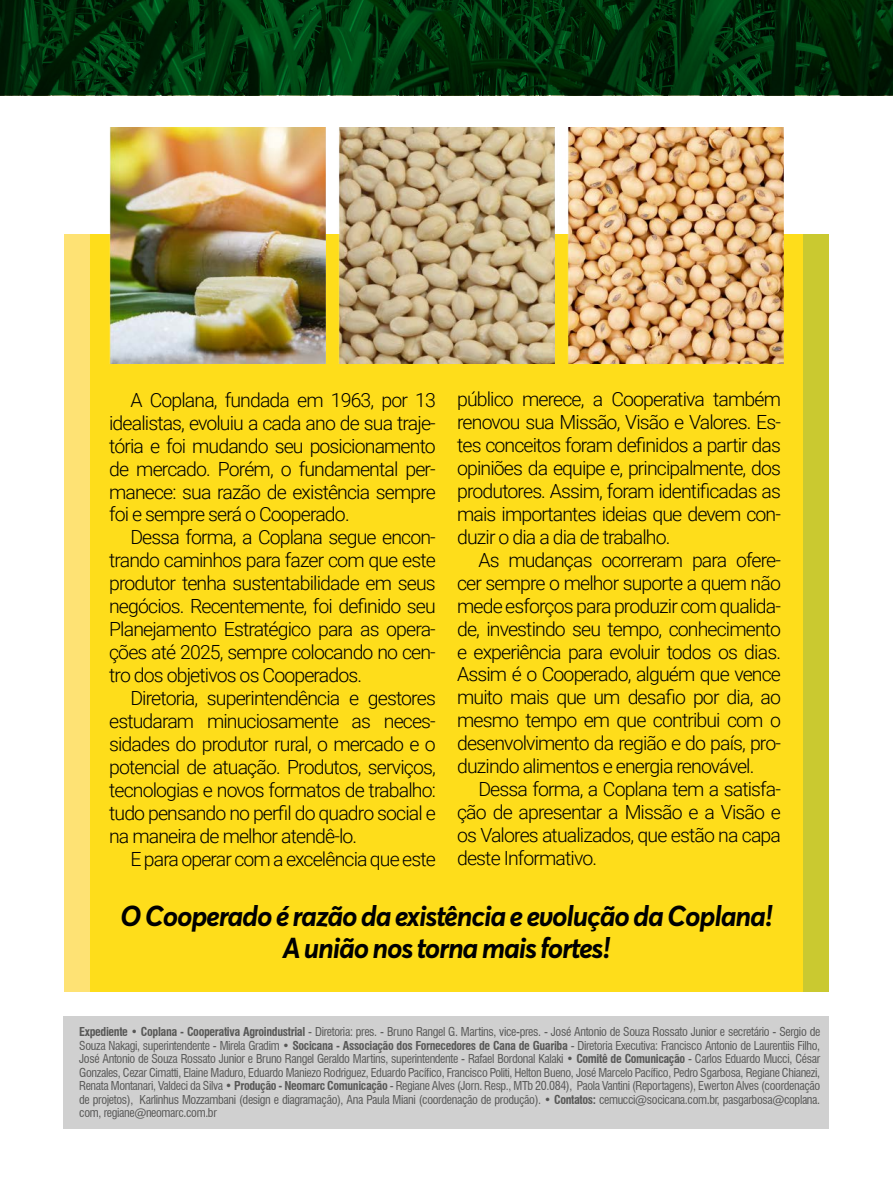
<style>
.page{position:relative;width:893px;height:1191px;background:#fff}
.page>*{position:absolute;margin:0;border:0;box-sizing:border-box;transform-origin:0 0}
.t1{font:italic 700 28.5px/32.2px "Averta";letter-spacing:-.04em;color:#000;text-align:center}
.t2{font:300 19.5px/23px "Roboto";letter-spacing:-.045em;color:#000;text-align:justify}
.t3{font:condensed 12px/13.5px "Swiss 721 BT";letter-spacing:-.03em;color:#575756;text-align:justify}
.s1{font-weight:700}
</style>
<div class="page">
<img style="left:0;top:0;width:893px;height:95px">
<div style="left:88px;top:234px;width:717px;height:757px;background:#fedd1b"></div>
<div style="left:804px;top:234px;width:25px;height:757px;background:#cac930"></div>
<div style="left:64px;top:234px;width:25px;height:757px;background:#fee274"></div>
<div style="left:64px;top:1016px;width:765px;height:112px;background:#d0d0d0"></div>
<img style="left:109px;top:128px;width:675px;height:236px">
<p class="t2" style="left:457px;top:387px;width:325px">público merece, a Cooperativa também renovou sua Missão, Visão e Valores. Es&shy;tes conceitos foram definidos a partir das opiniões da equipe e, principalmente, dos produtores. Assim, foram identificadas as mais importantes ideias que devem con&shy;duzir o dia a dia de trabalho.</p>
<p class="t2" style="left:457px;top:547px;width:325px;text-indent:21px">As mudanças ocorreram para ofere&shy;cer sempre o melhor suporte a quem não mede esforços para produzir com qualida&shy;de, investindo seu tempo, conhecimento e experiência para evoluir todos os dias.<br>Assim é o Cooperado, alguém que vence muito mais que um desafio por dia, ao mesmo tempo em que contribui com o desenvolvimento da região e do país, pro&shy;duzindo alimentos e energia renovável.</p>
<p class="t2" style="left:457px;top:777px;width:325px;text-indent:21px">Dessa forma, a Coplana tem a satisfa&shy;ção de apresentar a Missão e a Visão e os Valores atualizados, que estão na capa deste Informativo.</p>
<p class="t2" style="left:109px;top:387px;width:328px;text-indent:21px">A Coplana, fundada em 1963, por 13 idealistas, evoluiu a cada ano de sua traje&shy;tória e foi mudando seu posicionamento de mercado. Porém, o fundamental per&shy;manece: sua razão de existência sempre foi e sempre será o Cooperado.</p>
<p class="t2" style="left:109px;top:525px;width:328px;text-indent:21px">Dessa forma, a Coplana segue encon&shy;trando caminhos para fazer com que este produtor tenha sustentabilidade em seus negócios. Recentemente, foi definido seu Planejamento Estratégico para as opera&shy;ções até 2025, sempre colocando no cen&shy;tro dos objetivos os Cooperados.</p>
<p class="t2" style="left:109px;top:686px;width:328px;text-indent:21px">Diretoria, superintendência e gestores estudaram minuciosamente as neces&shy;sidades do produtor rural, o mercado e o potencial de atuação. Produtos, serviços, tecnologias e novos formatos de trabalho: tudo pensando no perfil do quadro social e na maneira de melhor atendê-lo.</p>
<p class="t2" style="left:130px;top:846px;width:307px">E para operar com a excelência que este</p>
<h1 class="t1" style="left:120px;top:900px;width:654px">O Cooperado é razão da existência e evolução da Coplana!<br>A união nos torna mais fortes!</h1>
<p class="t3" style="left:79px;top:1025px;width:743px"><span class="s1">Expediente • Coplana - Cooperativa Agroindustrial</span> - Diretoria: pres. - Bruno Rangel G. Martins, vice-pres. - José Antonio de Souza Rossato Junior e secretário - Sergio de Souza Nakagi, superintendente - Mirela Gradim • <span class="s1">Socicana - Associação dos Fornecedores de Cana de Guariba</span> - Diretoria Executiva: Francisco Antonio de Laurentiis Filho, José Antonio de Souza Rossato Junior e Bruno Rangel Geraldo Martins, superintendente - Rafael Bordonal Kalaki • <span class="s1">Comitê de Comunicação</span> - Carlos Eduardo Mucci, César Gonzales, Cezar Cimatti, Elaine Maduro, Eduardo Maniezo Rodriguez, Eduardo Pacífico, Francisco Politi, Helton Bueno, José Marcelo Pacífico, Pedro Sgarbosa, Regiane Chianezi, Renata Montanari, Valdeci da Silva • <span class="s1">Produção - Neomarc Comunicação</span> - Regiane Alves (Jorn. Resp., MTb 20.084), Paola Vantini (Reportagens), Ewerton Alves (coordenação de projetos), Karlinhus Mozzambani (design e diagramação), Ana Paula Miani (coordenação de produção). • <span class="s1">Contatos:</span> cemucci@socicana.com.br, pasgarbosa@coplana. com, regiane@neomarc.com.br</p>
</div>
